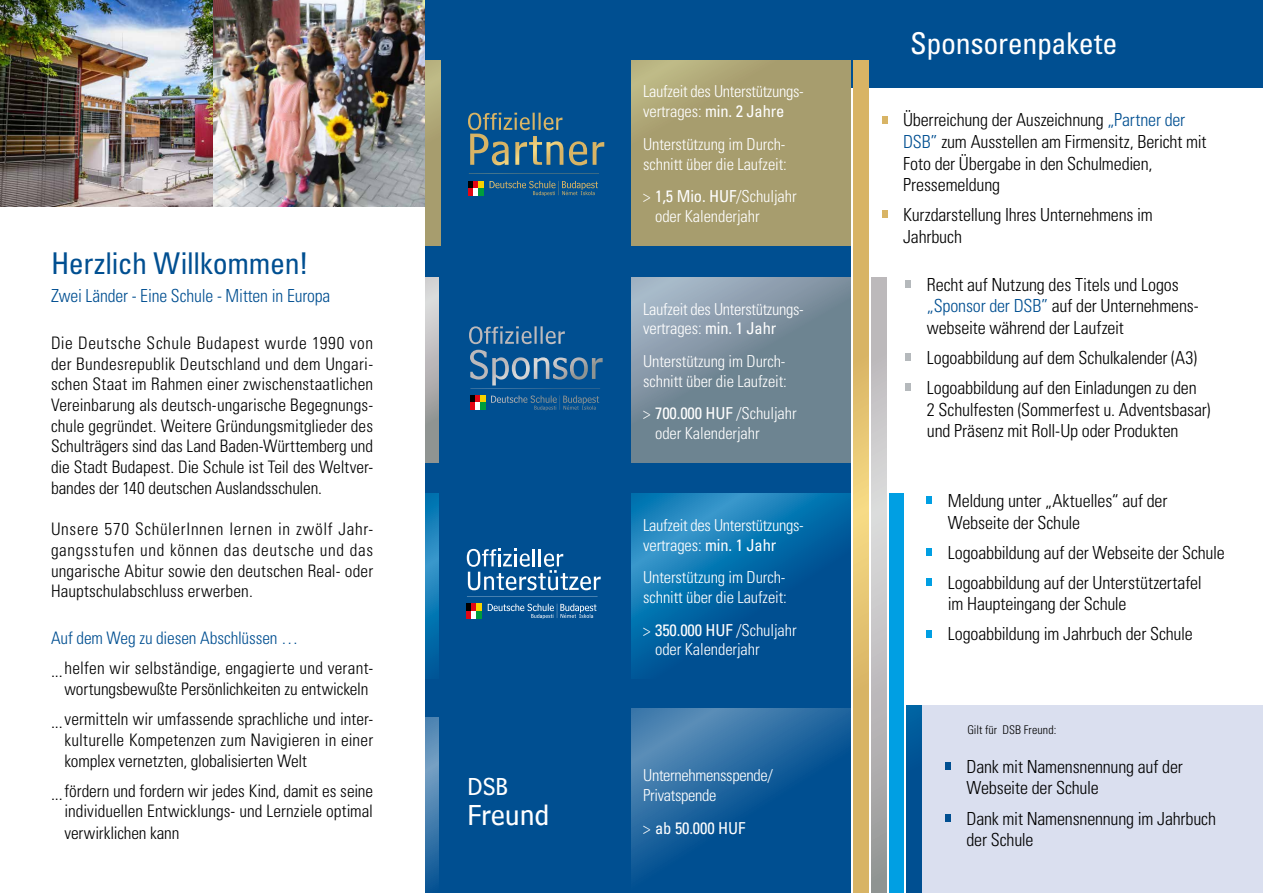
<style>
.page{position:relative;width:1263px;height:893px;background:#fff}
.page>*{position:absolute;margin:0;border:0;box-sizing:border-box;transform-origin:0 0}
.t1{font:condensed 30px "Univers LT Std";letter-spacing:-.01em;color:#004f91}
.t2{font:condensed 30px "Univers LT Std";letter-spacing:-.01em;color:#fff}
.t3{font:30px "Bell Centennial Std Sub Capt";letter-spacing:-.005em;color:#fff}
.t4{font:25.5px "Bell Centennial Std Sub Capt";color:#fff}
.t5{font:300 condensed 18px/21.6px "Univers LT Std";letter-spacing:-.01em;color:#000}
.t6{font:300 condensed 18px "Univers LT Std";letter-spacing:-.005em;color:#004f91}
.t7{font:300 condensed 17.25px/20.7px "Univers LT Std";color:#000;text-align:justify}
.t8{font:300 condensed 16.5px/19.8px "Univers LT Std";letter-spacing:-.005em;color:#fff}
.t9{font:condensed 16.5px "Univers LT Std";letter-spacing:-.005em;color:#fff}
.t10{font:300 condensed 12px "Univers LT Std";letter-spacing:.01em;color:#000}
.s1{color:#004f91}
.s2{font-size:18px}
.s3{font-weight:400}
.s4{font-weight:300}
</style>
<div class="page">
<div style="left:910px;top:706px;width:353px;height:187px;background:#dadfef"></div>
<img style="left:0;top:0;width:214px;height:206px">
<img style="left:214px;top:0;width:211px;height:206px">
<div style="left:840px;top:0;width:423px;height:87px;background:#004f91"></div>
<div style="left:425px;top:0;width:425px;height:893px;background:#004f91"></div>
<svg style="left:631px;top:61px;width:219px;height:185px;background:#a89f6f"></svg>
<div style="left:468px;top:181px;width:6px;height:7px;background:#000"></div>
<div style="left:468px;top:188px;width:6px;height:7px;background:#e30613"></div>
<svg style="left:474px;top:181px;width:10px;height:14px"></svg>
<svg style="left:468px;top:113px;width:135px;height:52px"></svg>
<svg style="left:631px;top:278px;width:219px;height:185px;background:#7a8e9c"></svg>
<svg style="left:470px;top:396px;width:15px;height:14px"></svg>
<svg style="left:469px;top:326px;width:119px;height:59px"></svg>
<svg style="left:631px;top:494px;width:219px;height:180px"></svg>
<svg style="left:467px;top:549px;width:134px;height:70px"></svg>
<svg style="left:631px;top:708px;width:219px;height:167px"></svg>
<svg style="left:853px;top:61px;width:15px;height:832px;background:#debb6b"></svg>
<svg style="left:871px;top:278px;width:15px;height:615px;background:#bebdbe"></svg>
<div style="left:889px;top:494px;width:15px;height:399px;background:#009fe3"></div>
<svg style="left:907px;top:706px;width:15px;height:187px;background:#005294"></svg>
<svg style="left:882px;top:116px;width:5px;height:7px"></svg>
<svg style="left:882px;top:211px;width:5px;height:7px"></svg>
<div style="left:906px;top:280px;width:5px;height:8px;background:#b5b9bc"></div>
<div style="left:906px;top:353px;width:5px;height:8px;background:#b5b9bc"></div>
<svg style="left:906px;top:384px;width:5px;height:7px"></svg>
<div style="left:927px;top:496px;width:5px;height:8px;background:#009fe3"></div>
<div style="left:927px;top:548px;width:5px;height:8px;background:#009fe3"></div>
<div style="left:927px;top:578px;width:5px;height:8px;background:#009fe3"></div>
<svg style="left:927px;top:630px;width:5px;height:7px"></svg>
<div style="left:945px;top:762px;width:6px;height:8px;background:#004f91"></div>
<div style="left:945px;top:814px;width:6px;height:7px;background:#004f91"></div>
<svg style="left:425px;top:61px;width:15px;height:185px;background:#ada474"></svg>
<svg style="left:425px;top:278px;width:14px;height:185px;background:#b3b4b4"></svg>
<svg style="left:425px;top:494px;width:14px;height:180px;background:#137bb5"></svg>
<svg style="left:425px;top:717px;width:13px;height:171px;background:#4880af"></svg>
<h1 class="t1" style="left:51px;top:244px;width:259px">Herzlich Willkommen!</h1>
<p class="t6" style="left:51px;top:285px;width:281px">Zwei Länder - Eine Schule - Mitten in Europa</p>
<p class="t7" style="left:51px;top:333px;width:324px">Die Deutsche Schule Budapest wurde 1990 von der Bundesrepublik Deutschland und dem Ungari&shy;schen Staat im Rahmen einer zwischenstaatlichen Vereinbarung als deutsch-ungarische Begegnungs&shy;chule gegründet. Weitere Gründungsmitglieder des Schulträgers sind das Land Baden-Württemberg und die Stadt Budapest. Die Schule ist Teil des Weltver&shy;bandes der 140 deutschen Auslandsschulen.</p>
<p class="t7" style="left:51px;top:519px;width:324px">Unsere 570 SchülerInnen lernen in zwölf Jahr&shy;gangsstufen und können das deutsche und das ungarische Abitur sowie den deutschen Real- oder Hauptschulabschluss erwerben.</p>
<p class="t7" style="left:51px;top:623px;width:324px;line-height:30.2px"><span class="s1">Auf dem Weg zu diesen Abschlüssen …<br></span><span class="s2">...</span>helfen wir selbständige, engagierte und verant-</p>
<p class="t7" style="left:51px;top:674px;width:324px;line-height:30.2px;text-align:center">wortungsbewußte Persönlichkeiten zu entwickeln <span class="s2">...</span>vermitteln wir umfassende sprachliche und inter-</p>
<p class="t7" style="left:65px;top:729px;width:310px">kulturelle Kompetenzen zum Navigieren in einer komplex vernetzten, globalisierten Welt</p>
<p class="t7" style="left:65px;top:780px;width:310px;line-height:21.1px;text-indent:-14px"><span class="s2">...</span>fördern und fordern wir jedes Kind, damit es seine individuellen Entwicklungs- und Lernziele optimal verwirklichen kann</p>
<h2 class="t4" style="left:468px;top:771px;width:42px">DSB</h2>
<h1 class="t3" style="left:468px;top:797px;width:83px">Freund</h1>
<p class="t8" style="left:643px;top:82px;width:162px">Laufzeit des Unterstützungs&shy;vertrages: <span class="s3">min. 2 Jahre</span></p>
<p class="t8" style="left:643px;top:134px;width:145px">Unterstützung im Durch&shy;schnitt über die Laufzeit:</p>
<p class="t8" style="left:655px;top:186px;width:143px;text-indent:-12px">&gt; <span class="s3">1,5 Mio. HUF</span>/Schuljahr oder Kalenderjahr</p>
<p class="t8" style="left:643px;top:299px;width:162px">Laufzeit des Unterstützungs&shy;vertrages: <span class="s3">min. 1 Jahr</span></p>
<p class="t8" style="left:643px;top:351px;width:145px">Unterstützung im Durch&shy;schnitt über die Laufzeit:</p>
<p class="t8" style="left:655px;top:404px;width:143px;text-indent:-12px">&gt; <span class="s3">700.000 HUF</span> /Schuljahr oder Kalenderjahr</p>
<p class="t8" style="left:643px;top:515px;width:162px">Laufzeit des Unterstützungs&shy;vertrages: <span class="s3">min. 1 Jahr</span></p>
<p class="t8" style="left:643px;top:567px;width:145px">Unterstützung im Durch&shy;schnitt über die Laufzeit:</p>
<p class="t8" style="left:655px;top:620px;width:143px;text-indent:-12px">&gt; <span class="s3">350.000 HUF</span> /Schuljahr oder Kalenderjahr</p>
<p class="t8" style="left:643px;top:766px;width:131px">Unternehmensspende/<br>Privatspende</p>
<p class="t9" style="left:643px;top:817px;width:104px"><span class="s4">&gt;</span> ab 50.000 HUF</p>
<h1 class="t2" style="left:910px;top:24px;width:209px">Sponsorenpakete</h1>
<p class="t5" style="left:903px;top:109px;width:305px">Überreichung der Auszeichnung <span class="s1">„Partner der DSB”</span> zum Ausstellen am Firmensitz, Bericht mit Foto der Übergabe in den Schulmedien, Pressemeldung</p>
<p class="t5" style="left:903px;top:204px;width:251px">Kurzdarstellung Ihres Unternehmens im<br>Jahrbuch</p>
<p class="t5" style="left:927px;top:274px;width:273px">Recht auf Nutzung des Titels und Logos <span class="s1">„Sponsor der DSB”</span> auf der Unternehmens&shy;webseite während der Laufzeit</p>
<p class="t5" style="left:927px;top:343px;width:272px;line-height:30.2px">Logoabbildung auf dem Schulkalender (A3)<br>Logoabbildung auf den Einladungen zu den</p>
<p class="t5" style="left:927px;top:399px;width:285px">2 Schulfesten (Sommerfest u. Adventsbasar) und Präsenz mit Roll-Up oder Produkten</p>
<p class="t5" style="left:948px;top:490px;width:221px">Meldung unter „Aktuelles“ auf der<br>Webseite der Schule</p>
<p class="t5" style="left:948px;top:537px;width:278px;line-height:30.2px">Logoabbildung auf der Webseite der Schule<br>Logoabbildung auf der Unterstützertafel</p>
<p class="t5" style="left:948px;top:589px;width:246px;line-height:30.2px">im Haupteingang der Schule<br>Logoabbildung im Jahrbuch der Schule</p>
<p class="t10" style="left:967px;top:723px;width:90px">Gilt für DSB Freund:</p>
<p class="t5" style="left:966px;top:756px;width:218px">Dank mit Namensnennung auf der<br>Webseite der Schule</p>
<p class="t5" style="left:966px;top:807px;width:251px">Dank mit Namensnennung im Jahrbuch der Schule</p>
</div>
